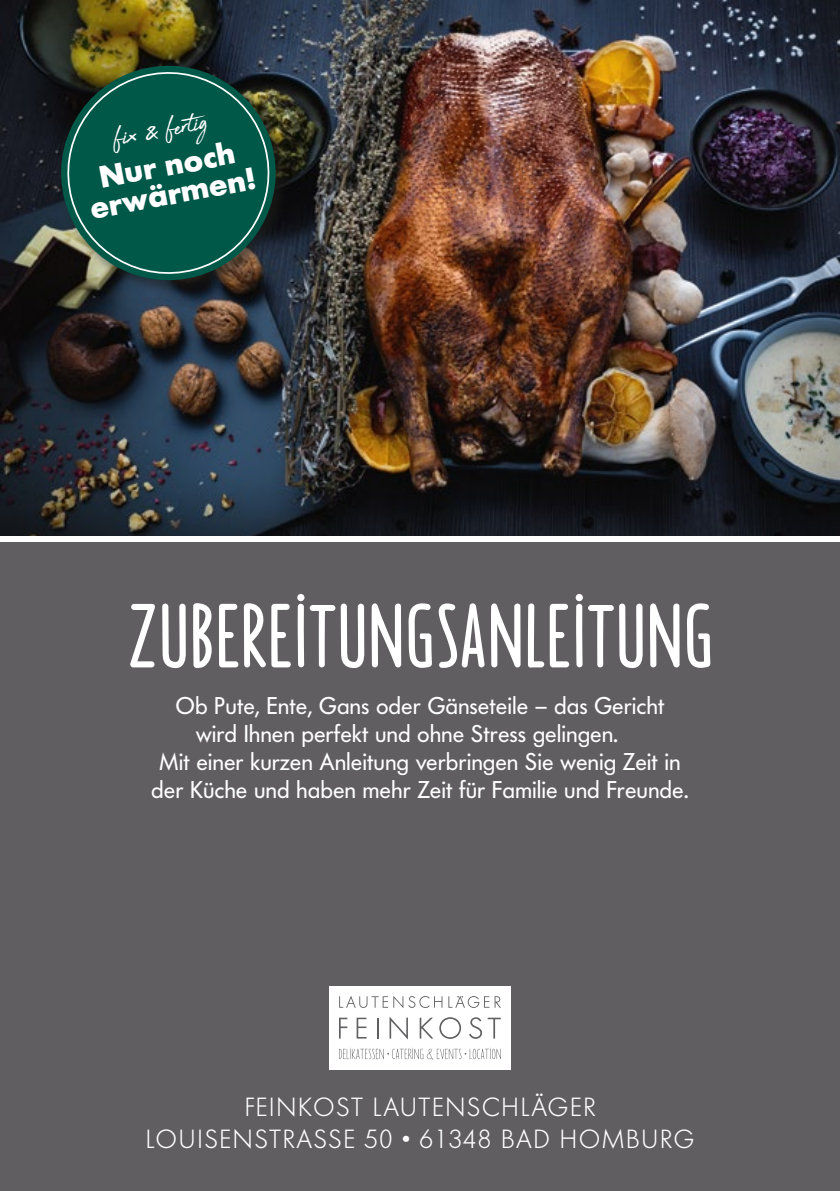
<style>
.page{position:relative;width:840px;height:1191px;background:#fff}
.page>*{position:absolute;margin:0;border:0;box-sizing:border-box;transform-origin:0 0}
.t1{font:90.8px "Borden";color:#fff}
.t2{font:39px "Abuget";color:#fff}
.t3{font:700 30.6px/29px "Futura BQ";color:#fff;text-align:center}
.t4{font:300 26px/31.2px "Futura BQ";letter-spacing:.05em;color:#fff;text-align:center}
.t5{font:24px/28px "Futura BQ";color:#fff;text-align:center}
.s1{color:#605e61}
</style>
<div class="page">
<div style="left:0;top:542px;width:839px;height:649px;background:#605e61"></div>
<img style="left:1px;top:0;width:838px;height:536px">
<div style="left:329px;top:986px;width:181px;height:84px;background:#fff"></div>
<svg style="left:339px;top:996px;width:103px;height:12px"></svg>
<svg style="left:448px;top:996px;width:52px;height:12px"></svg>
<svg style="left:339px;top:1047px;width:161px;height:13px"></svg>
<svg style="left:339px;top:1017px;width:8px;height:21px"></svg>
<svg style="left:356px;top:1017px;width:10px;height:21px"></svg>
<hr style="left:376px;top:1017px;width:2px;height:21px;background:#605e61">
<svg style="left:389px;top:1017px;width:18px;height:22px"></svg>
<svg style="left:419px;top:1017px;width:14px;height:21px"></svg>
<svg style="left:439px;top:1017px;width:22px;height:22px"></svg>
<svg style="left:469px;top:1017px;width:31px;height:21px"></svg>
<img style="left:0;top:0;width:1px;height:536px">
<img style="left:37px;top:42px;width:262px;height:262px">
<svg style="left:44px;top:48px;width:249px;height:249px;background:#194b3e"></svg>
<h2 class="t2" style="left:110px;top:116px;width:96px;rotate:-11deg">fix &amp; fertig</h2>
<p class="t3" style="left:82px;top:165px;width:169px;rotate:-10deg">Nur noch erwärmen!</p>
<h1 class="t1" style="left:126px;top:580px;width:588px">ZUBEREITUNGSANLEITUNG</h1>
<p class="t5" style="left:151px;top:692px;width:538px">Ob Pute, Ente, Gans oder Gänseteile – das Gericht<br>wird Ihnen perfekt und ohne Stress gelingen. <span class="s1">M<br></span>Mit einer kurzen Anleitung verbringen Sie wenig Zeit in der Küche und haben mehr Zeit für Familie und Freunde.</p>
<p class="t4" style="left:145px;top:1091px;width:550px">FEINKOST LAUTENSCHLÄGER<br>LOUISENSTRASSE 50 • 61348 BAD HOMBURG</p>
</div>
